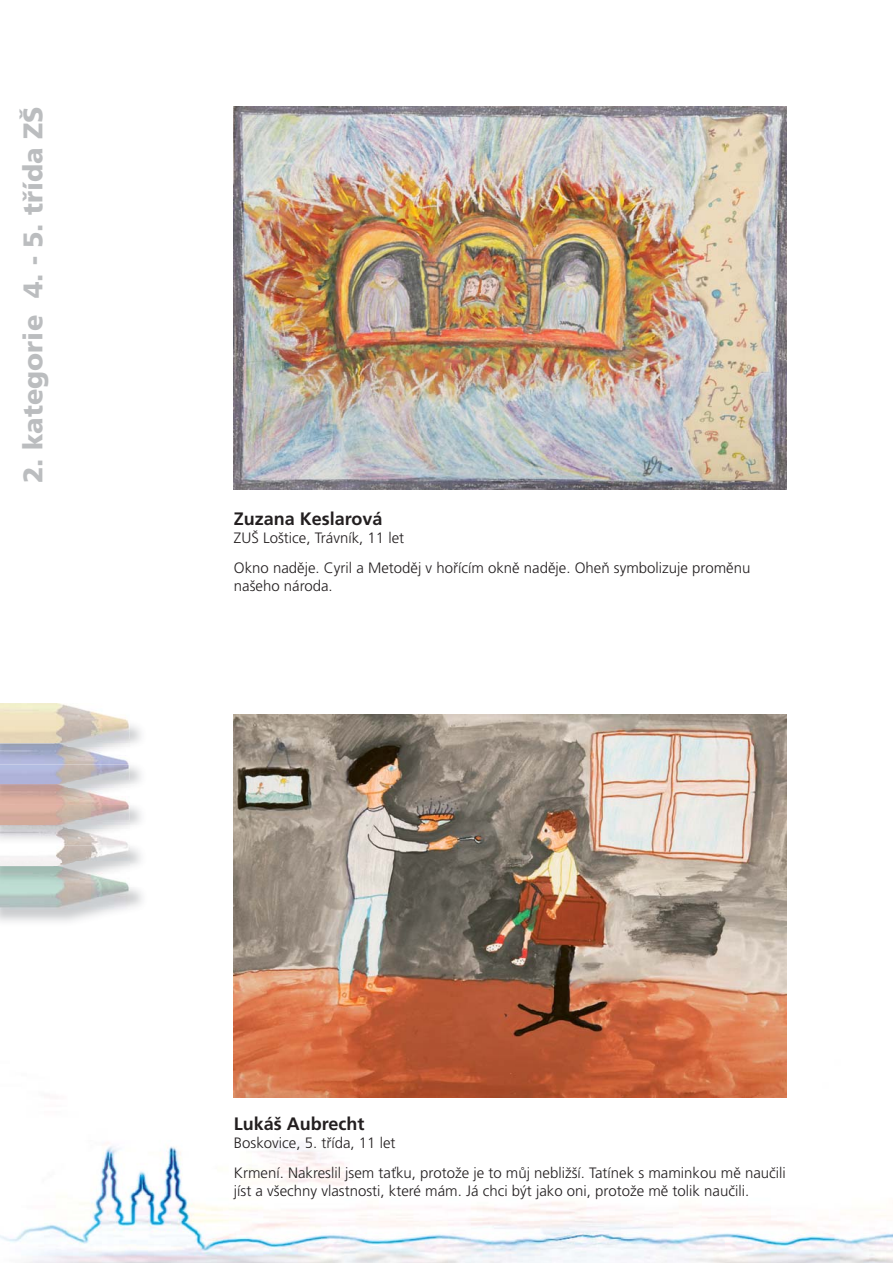
<style>
.page{position:relative;width:893px;height:1263px;background:#fff}
.page>*{position:absolute;margin:0;border:0;box-sizing:border-box;transform-origin:0 0}
.t1{font:900 27px "Frutiger CE";color:#bbbdbf}
.t2{font:700 18px "Frutiger CE";color:#231f20}
.t3{font:300 15px/30px "Frutiger CE";color:#231f20}
</style>
<div class="page">
<img style="left:0;top:863px;width:893px;height:400px">
<img style="left:0;top:869px;width:147px;height:58px">
<img style="left:0;top:886px;width:130px;height:23px">
<img style="left:130px;top:847px;width:17px;height:39px">
<img style="left:0;top:747px;width:130px;height:122px">
<img style="left:128px;top:805px;width:13px;height:20px">
<img style="left:128px;top:828px;width:2px;height:18px">
<img style="left:0;top:821px;width:130px;height:7px">
<img style="left:128px;top:784px;width:12px;height:21px">
<img style="left:0;top:780px;width:130px;height:7px">
<img style="left:128px;top:744px;width:11px;height:20px">
<img style="left:0;top:703px;width:130px;height:44px">
<img style="left:234px;top:106px;width:552px;height:383px">
<img style="left:234px;top:714px;width:552px;height:383px">
<h1 class="t1" style="left:20px;top:483px;width:378px;rotate:-90deg">2. kategorie 4. - 5. třída ZŠ</h1>
<p class="t2" style="left:234px;top:510px;width:150px">Zuzana Keslarová</p>
<p class="t3" style="left:234px;top:523px;width:518px">ZUŠ Loštice, Trávník, 11 let<br>Okno naděje. Cyril a Metoděj v hořícím okně naděje. Oheň symbolizuje proměnu</p>
<p class="t3" style="left:234px;top:571px;width:100px">našeho národa.</p>
<p class="t2" style="left:234px;top:1115px;width:132px">Lukáš Aubrecht</p>
<p class="t3" style="left:234px;top:1129px;width:553px">Boskovice, 5. třída, 11 let<br>Krmení. Nakreslil jsem taťku, protože je to můj nebližší. Tatínek s maminkou mě naučili</p>
<p class="t3" style="left:234px;top:1177px;width:517px">jíst a všechny vlastnosti, které mám. Já chci být jako oni, protože mě tolik naučili.</p>
</div>
